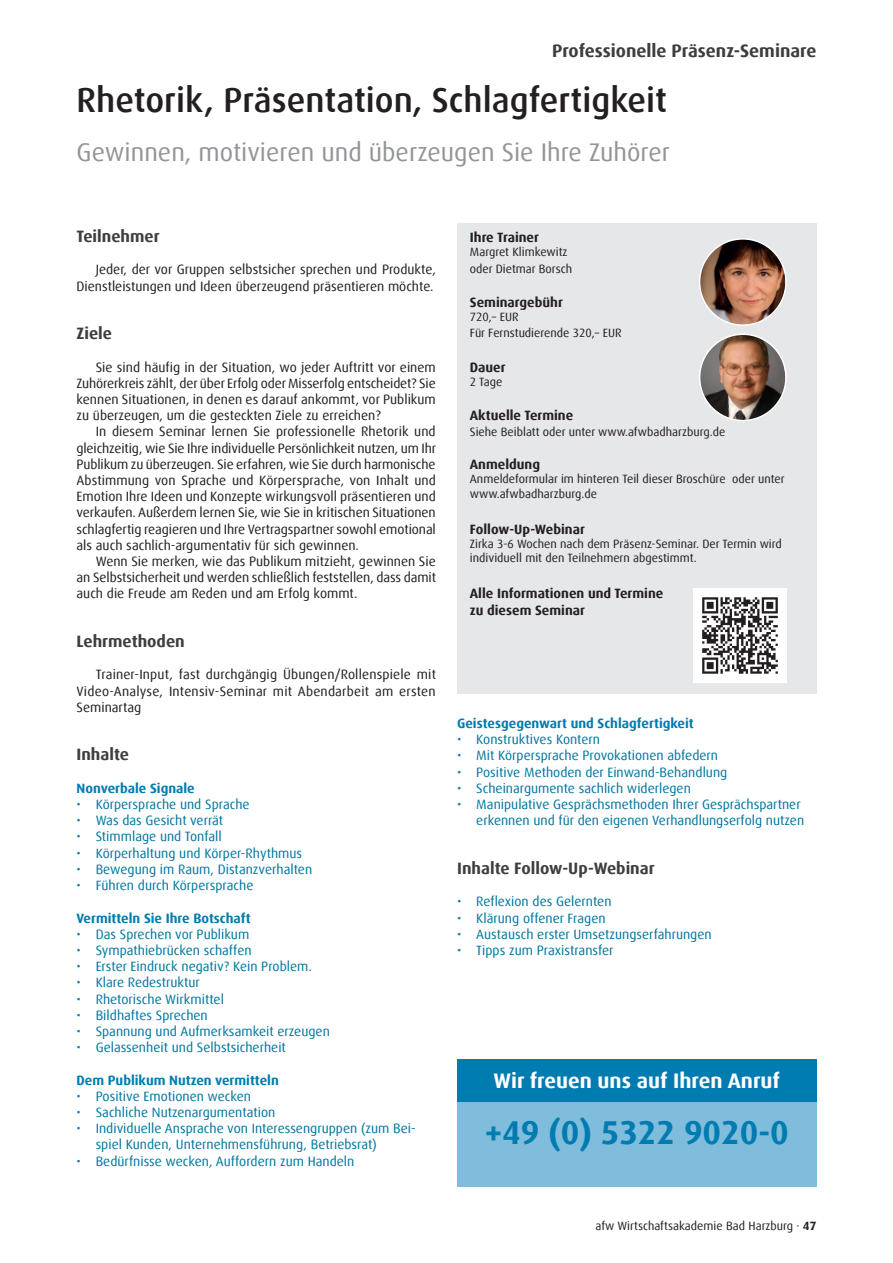
<style>
.page{position:relative;width:893px;height:1263px;background:#fff}
.page>*{position:absolute;margin:0;border:0;box-sizing:border-box;transform-origin:0 0}
.t1{font:500 34.5px "Dax Offc";color:#231f20}
.t2{font:700 33px "Dax Offc";color:#007cb1}
.t3{font:25.5px "Dax Offc";color:#939598}
.t4{font:700 21px "Dax Offc";color:#fff}
.t5{font:700 18px "Dax Offc";color:#3e3e3f}
.t6{font:700 16.5px "Dax Offc";color:#3e3e3f}
.t7{font:13.5px/16.2px "Dax Offc";color:#231f20;text-align:justify}
.t8{font:13.5px/16.2px "Dax Offc";color:#0077a0}
.t9{font:700 13.5px/16.2px "Dax Offc";color:#231f20}
.t10{font:700 13.5px "Dax Offc";color:#007cb1}
.t11{font:12px/16.2px "Dax Offc";color:#231f20}
.s1{color:#007cb1}
.s2{font-weight:700}
</style>
<div class="page">
<div style="left:457px;top:223px;width:359px;height:470px;background:#e6e7e9"></div>
<div style="left:457px;top:1101px;width:359px;height:85px;background:#80bcdb"></div>
<div style="left:457px;top:1059px;width:359px;height:42px;background:#007cb1"></div>
<img style="left:699px;top:333px;width:88px;height:88px">
<img style="left:700px;top:239px;width:86px;height:86px;border-radius:43px">
<div style="left:699px;top:238px;width:88px;height:88px;border:2px solid #fff;border-radius:50%"></div>
<img style="left:693px;top:589px;width:94px;height:93px">
<h3 class="t5" style="left:552px;top:39px;width:266px">Professionelle Präsenz-Seminare</h3>
<h1 class="t1" style="left:77px;top:78px;width:592px">Rhetorik, Präsentation, Schlagfertigkeit</h1>
<h3 class="t3" style="left:77px;top:136px;width:595px">Gewinnen, motivieren und überzeugen Sie Ihre Zuhörer</h3>
<p class="t6" style="left:77px;top:226px;width:85px">Teilnehmer</p>
<p class="t7" style="left:77px;top:262px;width:361px;text-align:right">Jeder, der vor Gruppen selbstsicher sprechen und Produkte,<br>Dienstleistungen und Ideen überzeugend präsentieren möchte.</p>
<p class="t6" style="left:77px;top:323px;width:37px">Ziele</p>
<p class="t7" style="left:77px;top:359px;width:361px;text-indent:19px">Sie sind häufig in der Situation, wo jeder Auftritt vor einem Zuhörerkreis zählt, der über Erfolg oder Misserfolg entscheidet? Sie kennen Situationen, in denen es darauf ankommt, vor Publikum zu überzeugen, um die gesteckten Ziele zu erreichen?</p>
<p class="t7" style="left:77px;top:424px;width:361px;text-indent:19px">In diesem Seminar lernen Sie professionelle Rhetorik und gleichzeitig, wie Sie Ihre individuelle Persönlichkeit nutzen, um Ihr Publikum zu überzeugen. Sie erfahren, wie Sie durch harmonische Abstimmung von Sprache und Körpersprache, von Inhalt und Emotion Ihre Ideen und Konzepte wirkungsvoll präsentieren und verkaufen. Außerdem lernen Sie, wie Sie in kritischen Situationen schlagfertig reagieren und Ihre Vertragspartner sowohl emotional als auch sachlich-argumentativ für sich gewinnen.</p>
<p class="t7" style="left:77px;top:553px;width:361px;text-indent:19px">Wenn Sie merken, wie das Publikum mitzieht, gewinnen Sie an Selbstsicherheit und werden schließlich feststellen, dass damit auch die Freude am Reden und am Erfolg kommt.</p>
<p class="t6" style="left:77px;top:631px;width:110px">Lehrmethoden</p>
<p class="t7" style="left:77px;top:667px;width:361px;text-indent:19px">Trainer-Input, fast durchgängig Übungen/Rollenspiele mit Video-Analyse, Intensiv-Seminar mit Abendarbeit am ersten Seminartag</p>
<p class="t6" style="left:77px;top:744px;width:54px">Inhalte</p>
<p class="t10" style="left:77px;top:779px;width:120px">Nonverbale Signale</p>
<p class="t8" style="left:77px;top:796px;width:175px"><span class="s1">•</span> Körpersprache und Sprache</p>
<p class="t8" style="left:77px;top:813px;width:148px"><span class="s1">•</span> Was das Gesicht verrät</p>
<p class="t8" style="left:77px;top:829px;width:147px"><span class="s1">•</span> Stimmlage und Tonfall</p>
<p class="t8" style="left:77px;top:845px;width:227px"><span class="s1">•</span> Körperhaltung und Körper-Rhythmus</p>
<p class="t8" style="left:77px;top:861px;width:237px"><span class="s1">•</span> Bewegung im Raum, Distanzverhalten</p>
<p class="t8" style="left:77px;top:877px;width:178px"><span class="s1">•</span> Führen durch Körpersprache</p>
<p class="t10" style="left:77px;top:909px;width:176px">Vermitteln Sie Ihre Botschaft</p>
<p class="t8" style="left:77px;top:926px;width:174px"><span class="s1">•</span> Das Sprechen vor Publikum</p>
<p class="t8" style="left:77px;top:942px;width:177px"><span class="s1">•</span> Sympathiebrücken schaffen</p>
<p class="t8" style="left:77px;top:958px;width:237px"><span class="s1">•</span> Erster Eindruck negativ? Kein Problem.</p>
<p class="t8" style="left:77px;top:975px;width:125px"><span class="s1">•</span> Klare Redestruktur</p>
<p class="t8" style="left:77px;top:991px;width:149px"><span class="s1">•</span> Rhetorische Wirkmittel</p>
<p class="t8" style="left:77px;top:1007px;width:133px"><span class="s1">•</span> Bildhaftes Sprechen</p>
<p class="t8" style="left:77px;top:1023px;width:255px"><span class="s1">•</span> Spannung und Aufmerksamkeit erzeugen</p>
<p class="t8" style="left:77px;top:1039px;width:211px"><span class="s1">•</span> Gelassenheit und Selbstsicherheit</p>
<p class="t10" style="left:77px;top:1071px;width:204px">Dem Publikum Nutzen vermitteln</p>
<p class="t8" style="left:77px;top:1088px;width:176px"><span class="s1">•</span> Positive Emotionen wecken</p>
<p class="t8" style="left:77px;top:1104px;width:200px"><span class="s1">•</span> Sachliche Nutzenargumentation</p>
<p class="t8" style="left:96px;top:1120px;width:321px;text-indent:-19px"><span class="s1">•</span> Individuelle Ansprache von Interessengruppen (zum Bei&shy;spiel Kunden, Unternehmensführung, Betriebsrat)</p>
<p class="t8" style="left:77px;top:1153px;width:279px"><span class="s1">•</span> Bedürfnisse wecken, Auffordern zum Handeln</p>
<p class="t9" style="left:470px;top:229px;width:71px">Ihre Trainer</p>
<p class="t11" style="left:470px;top:244px;width:104px">Margret Klimkewitz oder Dietmar Borsch</p>
<p class="t9" style="left:470px;top:294px;width:94px">Seminargebühr</p>
<p class="t11" style="left:470px;top:309px;width:153px">720,– EUR<br>Für Fernstudierende 320,– EUR</p>
<p class="t9" style="left:470px;top:359px;width:37px">Dauer</p>
<p class="t11" style="left:470px;top:374px;width:34px">2 Tage</p>
<p class="t9" style="left:470px;top:408px;width:105px">Aktuelle Termine</p>
<p class="t11" style="left:470px;top:424px;width:257px">Siehe Beiblatt oder unter www.afwbadharzburg.de</p>
<p class="t9" style="left:470px;top:456px;width:72px">Anmeldung</p>
<p class="t11" style="left:470px;top:472px;width:316px;line-height:14.4px">Anmeldeformular im hinteren Teil dieser Broschüre oder unter www.afwbadharzburg.de</p>
<p class="t9" style="left:470px;top:521px;width:116px">Follow-Up-Webinar</p>
<p class="t11" style="left:470px;top:537px;width:314px;line-height:14.4px">Zirka 3-6 Wochen nach dem Präsenz-Seminar. Der Termin wird individuell mit den Teilnehmern abgestimmt.</p>
<p class="t9" style="left:470px;top:586px;width:195px">Alle Informationen und Termine zu diesem Seminar</p>
<p class="t10" style="left:457px;top:715px;width:238px">Geistesgegenwart und Schlagfertigkeit</p>
<p class="t8" style="left:457px;top:732px;width:145px"><span class="s1">•</span> Konstruktives Kontern</p>
<p class="t8" style="left:457px;top:748px;width:262px"><span class="s1">•</span> Mit Körpersprache Provokationen abfedern</p>
<p class="t8" style="left:457px;top:764px;width:272px"><span class="s1">•</span> Positive Methoden der Einwand-Behandlung</p>
<p class="t8" style="left:457px;top:780px;width:235px"><span class="s1">•</span> Scheinargumente sachlich widerlegen</p>
<p class="t8" style="left:457px;top:796px;width:349px;text-align:right"><span class="s1">•</span> Manipulative Gesprächsmethoden Ihrer Gesprächspartner erkennen und für den eigenen Verhandlungserfolg nutzen</p>
<p class="t6" style="left:457px;top:857px;width:199px">Inhalte Follow-Up-Webinar</p>
<p class="t8" style="left:457px;top:894px;width:156px"><span class="s1">•</span> Reflexion des Gelernten</p>
<p class="t8" style="left:457px;top:910px;width:150px"><span class="s1">•</span> Klärung offener Fragen</p>
<p class="t8" style="left:457px;top:926px;width:256px"><span class="s1">•</span> Austausch erster Umsetzungserfahrungen</p>
<p class="t8" style="left:457px;top:942px;width:158px"><span class="s1">•</span> Tipps zum Praxistransfer</p>
<h3 class="t4" style="left:494px;top:1067px;width:288px">Wir freuen uns auf Ihren Anruf</h3>
<h2 class="t2" style="left:485px;top:1112px;width:306px">+49 (0) 5322 9020-0</h2>
<p class="t11" style="left:595px;top:1218px;width:222px">afw Wirtschaftsakademie Bad Harzburg · <span class="s2">47</span></p>
</div>
